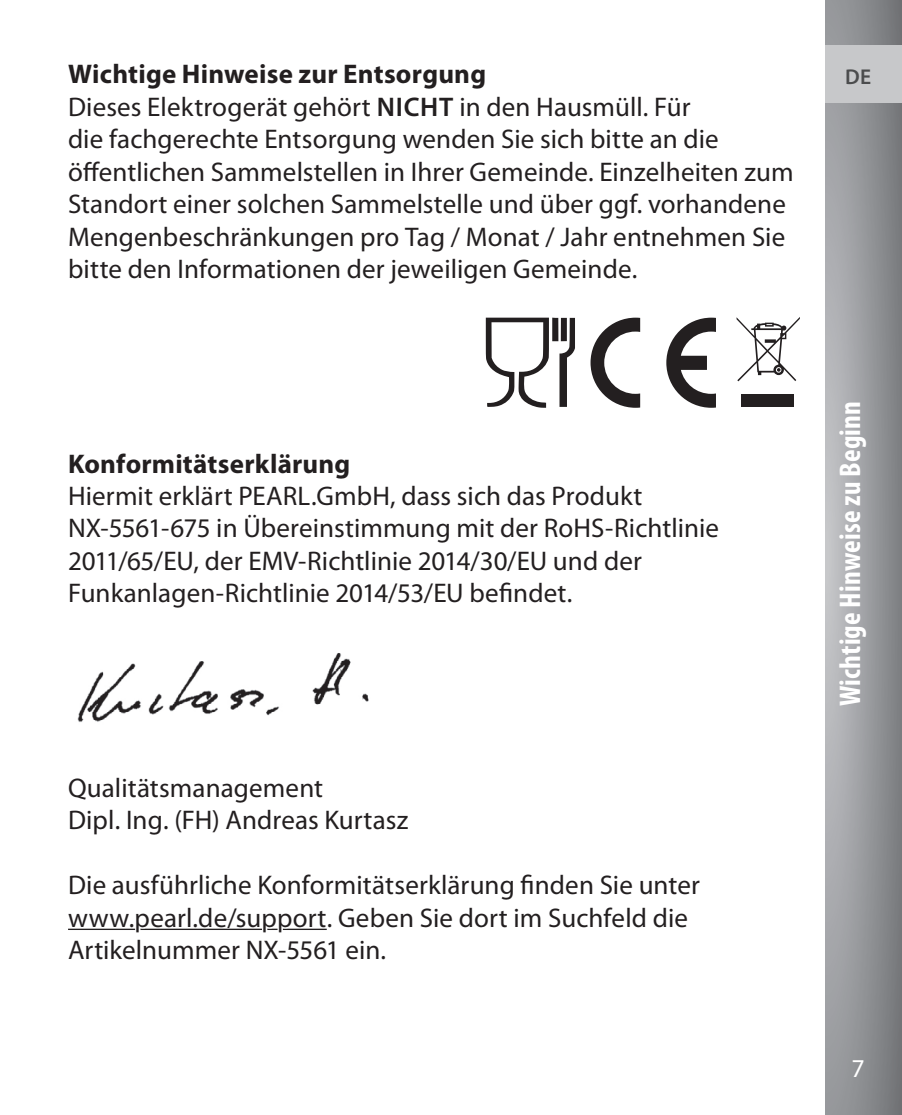
<style>
.page{position:relative;width:902px;height:1115px;background:#fff}
.page>*{position:absolute;margin:0;border:0;box-sizing:border-box;transform-origin:0 0}
.t1{font:700 condensed 30px "Myriad Pro";letter-spacing:.005em;color:#fff}
.t2{font:27px/32.4px "Myriad Pro";letter-spacing:.005em;color:#231f20}
.t3{font:700 27px "Myriad Pro";letter-spacing:.01em;color:#231f20}
.t4{font:25.8px "Myriad Pro";color:#fff}
.t5{font:600 21.6px "Myriad Pro";color:#4b4c4d}
.s1{font-weight:600}
</style>
<div class="page">
<svg style="left:825px;top:0;width:76px;height:1114px;background:#999b9e"></svg>
<div style="left:825px;top:45px;width:76px;height:58px;background:#c7c8ca"></div>
<hr style="left:68px;top:928px;width:259px;height:1px;background:#231f20">
<svg style="left:590px;top:317px;width:50px;height:90px"></svg>
<svg style="left:666px;top:317px;width:50px;height:90px"></svg>
<svg style="left:736px;top:317px;width:63px;height:64px"></svg>
<div style="left:741px;top:394px;width:53px;height:13px;background:#231f20"></div>
<svg style="left:486px;top:317px;width:89px;height:90px"></svg>
<img style="left:77px;top:653px;width:292px;height:69px">
<svg style="left:133px;top:928px;width:19px;height:2px"></svg>
<svg style="left:260px;top:928px;width:34px;height:2px"></svg>
<p class="t3" style="left:68px;top:57px;width:419px">Wichtige Hinweise zur Entsorgung</p>
<p class="t5" style="left:845px;top:63px;width:28px">DE</p>
<p class="t2" style="left:68px;top:90px;width:727px">Dieses Elektrogerät gehört <span class="s1">NICHT</span> in den Hausmüll. Für<br>die fachgerechte Entsorgung wenden Sie sich bitte an die öffentlichen Sammelstellen in Ihrer Gemeinde. Einzelheiten zum Standort einer solchen Sammelstelle und über ggf. vorhandene Mengenbeschränkungen pro Tag / Monat / Jahr entnehmen Sie bitte den Informationen der jeweiligen Gemeinde.</p>
<p class="t3" style="left:68px;top:446px;width:284px">Konformitätserklärung</p>
<p class="t2" style="left:68px;top:479px;width:652px">Hiermit erklärt PEARL.GmbH, dass sich das Produkt NX-5561-675 in Übereinstimmung mit der RoHS-Richtlinie 2011/65/EU, der EMV-Richtlinie 2014/30/EU und der Funkanlagen-Richtlinie 2014/53/EU befindet.</p>
<p class="t2" style="left:68px;top:771px;width:342px">Qualitätsmanagement<br>Dipl. Ing. (FH) Andreas Kurtasz</p>
<p class="t2" style="left:68px;top:868px;width:633px">Die ausführliche Konformitätserklärung finden Sie unter www.pearl.de/support. Geben Sie dort im Suchfeld die<br>Artikelnummer NX-5561 ein.</p>
<p class="t1" style="left:831px;top:706px;width:306px;rotate:-90deg">Wichtige Hinweise zu Beginn</p>
<p class="t4" style="left:851px;top:1051px;width:15px">7</p>
</div>
